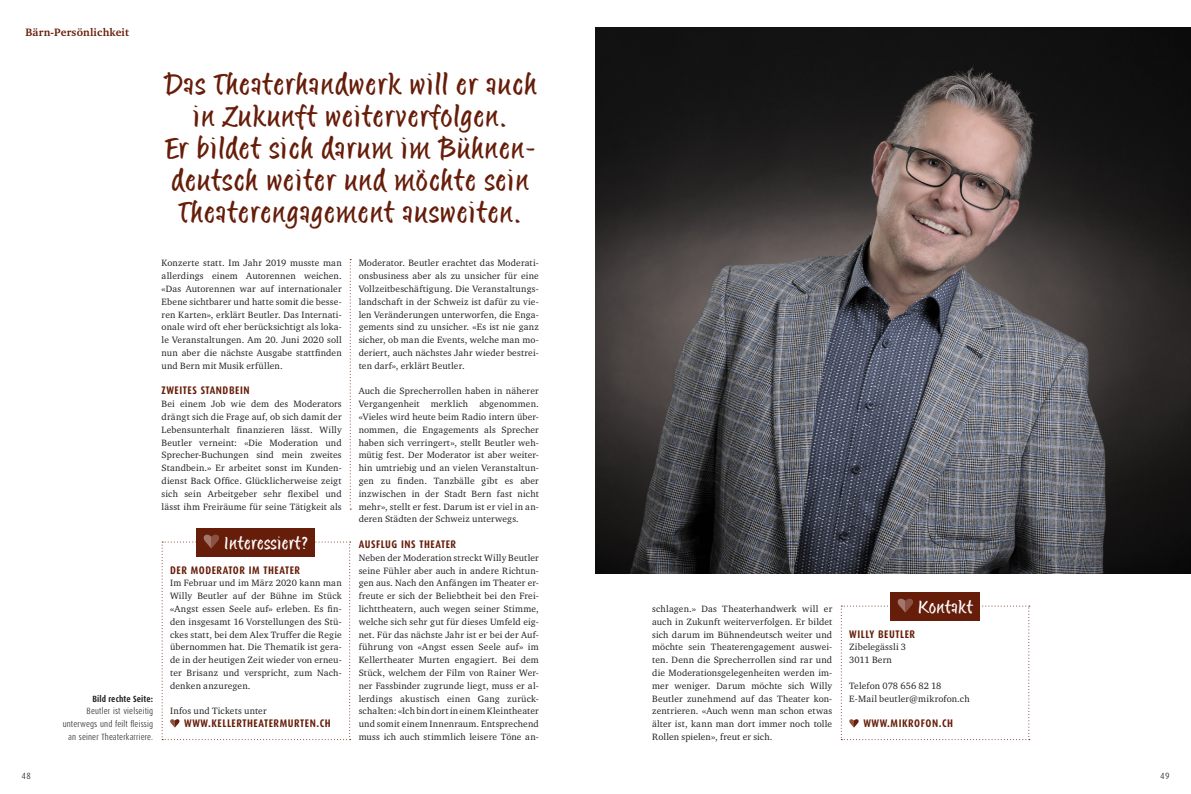
<style>
.page{position:relative;width:1191px;height:794px;background:#fff}
.page>*{position:absolute;margin:0;border:0;box-sizing:border-box;transform-origin:0 0}
.t1{font:28px/32px "Matthia LL";letter-spacing:.04em;color:#661d09;text-align:center;scale:1.1 1}
.t2{font:17px "Matthia LL";letter-spacing:.03em;color:#fff;scale:1.09 1}
.t3{font:700 11px "Dax";letter-spacing:.05em;color:#661d09}
.t4{font:700 11px "Charter ITC";letter-spacing:.015em;color:#661d09}
.t5{font:9.4px/12.8px "Charter ITC";letter-spacing:.02em;color:#231f20;text-align:justify}
.t6{font:300 9px/12.8px "Dax";letter-spacing:.015em;color:#231f20;text-align:right}
.t7{font:700 9px "Dax";letter-spacing:.015em;color:#231f20}
.t8{font:300 9px "Dax";letter-spacing:.015em;color:#231f20;scale:1.1 1}
</style>
<div class="page">
<img style="left:595px;top:28px;width:596px;height:545px">
<div style="left:890px;top:592px;width:89px;height:28px;background:#661d09"></div>
<svg style="left:840px;top:598px;width:189px;height:142px"></svg>
<div style="left:196px;top:528px;width:119px;height:28px;background:#661d09"></div>
<svg style="left:162px;top:534px;width:189px;height:206px"></svg>
<svg style="left:350px;top:259px;width:1px;height:250px"></svg>
<p class="t4" style="left:26px;top:25px;width:105px">Bärn-Persönlichkeit</p>
<h1 class="t1" style="left:164px;top:68px;width:340px">Das Theaterhandwerk will er auch in Zukunft weiterverfolgen.<br>Er bildet sich darum im Bühnen&shy;deutsch weiter und möchte sein<br>Theaterengagement ausweiten.</h1>
<p class="t5" style="left:162px;top:256px;width:182px">Konzerte statt. Im Jahr 2019 musste man allerdings einem Autorennen weichen. «Das Autorennen war auf internationaler Ebene sichtbarer und hatte somit die besse&shy;ren Karten», erklärt Beutler. Das Internati&shy;onale wird oft eher berücksichtigt als loka&shy;le Veranstaltungen. Am 20. Juni 2020 soll nun aber die nächste Ausgabe stattfinden und Bern mit Musik erfüllen.</p>
<p class="t3" style="left:162px;top:384px;width:89px">ZWEITES STANDBEIN</p>
<p class="t5" style="left:162px;top:397px;width:182px">Bei einem Job wie dem des Moderators drängt sich die Frage auf, ob sich damit der Lebensunterhalt finanzieren lässt. Willy Beutler verneint: «Die Moderation und Sprecher-Buchungen sind mein zweites Standbein.» Er arbeitet sonst im Kunden&shy;dienst Back Office. Glücklicherweise zeigt sich sein Arbeitgeber sehr flexibel und lässt ihm Freiräume für seine Tätigkeit als</p>
<p class="t7" style="left:92px;top:693px;width:62px">Bild rechte Seite:</p>
<p class="t6" style="left:63px;top:705px;width:92px">Beutler ist vielseitig unterwegs und feilt fleissig an seiner Theaterkarriere.</p>
<h2 class="t2" style="left:224px;top:532px;width:79px">Interessiert?</h2>
<p class="t3" style="left:170px;top:564px;width:132px">DER MODERATOR IM THEATER</p>
<p class="t5" style="left:170px;top:576px;width:173px">Im Februar und im März 2020 kann man Willy Beutler auf der Bühne im Stück «Angst essen Seele auf» erleben. Es fin&shy;den insgesamt 16 Vorstellungen des Stü&shy;ckes statt, bei dem Alex Truffer die Regie übernommen hat. Die Thematik ist gera&shy;de in der heutigen Zeit wieder von erneu&shy;ter Brisanz und verspricht, zum Nach&shy;denken anzuregen.</p>
<p class="t5" style="left:170px;top:704px;width:98px">Infos und Tickets unter</p>
<p class="t3" style="left:184px;top:717px;width:148px">WWW.KELLERTHEATERMURTEN.CH</p>
<p class="t5" style="left:359px;top:256px;width:182px">Moderator. Beutler erachtet das Moderati&shy;onsbusiness aber als zu unsicher für eine Vollzeitbeschäftigung. Die Veranstaltungs&shy;landschaft in der Schweiz ist dafür zu vie&shy;len Veränderungen unterworfen, die Enga&shy;gements sind zu unsicher. «Es ist nie ganz sicher, ob man die Events, welche man mo&shy;deriert, auch nächstes Jahr wieder bestrei&shy;ten darf», erklärt Beutler.</p>
<p class="t5" style="left:359px;top:384px;width:182px">Auch die Sprecherrollen haben in näherer Vergangenheit merklich abgenommen. «Vieles wird heute beim Radio intern über&shy;nommen, die Engagements als Sprecher haben sich verringert», stellt Beutler weh&shy;mütig fest. Der Moderator ist aber weiter&shy;hin umtriebig und an vielen Veranstaltun&shy;gen zu finden. Tanzbälle gibt es aber inzwischen in der Stadt Bern fast nicht mehr», stellt er fest. Darum ist er viel in an&shy;deren Städten der Schweiz unterwegs.</p>
<p class="t3" style="left:359px;top:538px;width:99px">AUSFLUG INS THEATER</p>
<p class="t5" style="left:359px;top:551px;width:182px">Neben der Moderation streckt Willy Beutler seine Fühler aber auch in andere Richtun&shy;gen aus. Nach den Anfängen im Theater er&shy;freute er sich der Beliebtheit bei den Frei&shy;lichttheatern, auch wegen seiner Stimme, welche sich sehr gut für dieses Umfeld eig&shy;net. Für das nächste Jahr ist er bei der Auf&shy;führung von «Angst essen Seele auf» im Kellertheater Murten engagiert. Bei dem Stück, welchem der Film von Rainer Wer&shy;ner Fassbinder zugrunde liegt, muss er al&shy;lerdings akustisch einen Gang zurück&shy;schalten: «Ich bin dort in einem Kleintheater und somit einem Innenraum. Entsprechend muss ich auch stimmlich leisere Töne an-</p>
<p class="t5" style="left:652px;top:602px;width:182px">schlagen.» Das Theaterhandwerk will er auch in Zukunft weiterverfolgen. Er bildet sich darum im Bühnendeutsch weiter und möchte sein Theaterengagement auswei&shy;ten. Denn die Sprecherrollen sind rar und die Moderationsgelegenheiten werden im&shy;mer weniger. Darum möchte sich Willy Beutler zunehmend auf das Theater kon&shy;zentrieren. «Auch wenn man schon etwas älter ist, kann man dort immer noch tolle Rollen spielen», freut er sich.</p>
<h2 class="t2" style="left:918px;top:596px;width:51px">Kontakt</h2>
<p class="t3" style="left:849px;top:628px;width:67px">WILLY BEUTLER</p>
<p class="t5" style="left:849px;top:640px;width:58px">Zibelegässli 3<br>3011 Bern</p>
<p class="t5" style="left:849px;top:679px;width:122px">Telefon 078 656 82 18<br>E-Mail beutler@mikrofon.ch</p>
<p class="t3" style="left:863px;top:717px;width:91px">WWW.MIKROFON.CH</p>
<p class="t8" style="left:21px;top:770px;width:10px">48</p>
<p class="t8" style="left:1160px;top:770px;width:10px">49</p>
</div>
